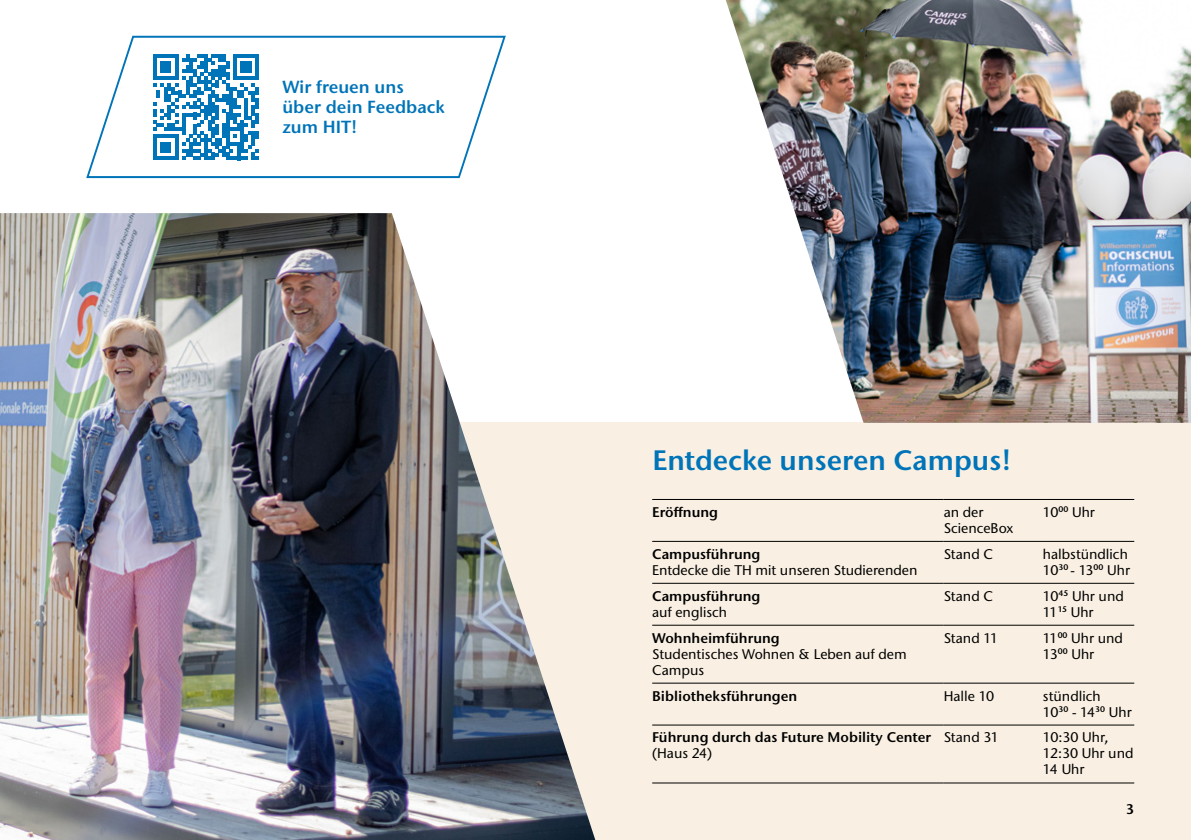
<style>
.page{position:relative;width:1191px;height:840px;background:#fff}
.page>*{position:absolute;margin:0;border:0;box-sizing:border-box;transform-origin:0 0}
.t1{font:600 28px "Stone Sans ITC Pro";color:#0074b8}
.Table_Cell{font:600 17.4px/20px "Stone Sans ITC Pro";color:#0074b8}
.Table_Cell-2{font:500 14px/16px "Stone Sans ITC Pro";color:#000}
.Table_Cell-3{font:600 14px/16px "Stone Sans ITC Pro";color:#000}
.s1{font-weight:500}
</style>
<div class="page">
<div style="left:420px;top:422px;width:771px;height:417px;background:#f9f0e3"></div>
<img style="left:0;top:213px;width:595px;height:626px">
<img style="left:726px;top:0;width:465px;height:422px">
<hr style="left:652px;top:540px;width:291px;height:1px;background:#000">
<hr style="left:943px;top:540px;width:100px;height:1px;background:#000">
<hr style="left:1043px;top:540px;width:91px;height:1px;background:#000">
<hr style="left:652px;top:582px;width:291px;height:1px;background:#000">
<hr style="left:943px;top:582px;width:100px;height:1px;background:#000">
<hr style="left:1043px;top:582px;width:91px;height:1px;background:#000">
<hr style="left:652px;top:624px;width:291px;height:1px;background:#000">
<hr style="left:943px;top:624px;width:100px;height:1px;background:#000">
<hr style="left:1043px;top:624px;width:91px;height:1px;background:#000">
<hr style="left:652px;top:682px;width:291px;height:1px;background:#000">
<hr style="left:943px;top:682px;width:100px;height:1px;background:#000">
<hr style="left:1043px;top:682px;width:91px;height:1px;background:#000">
<hr style="left:652px;top:724px;width:291px;height:1px;background:#000">
<hr style="left:943px;top:724px;width:100px;height:1px;background:#000">
<hr style="left:1043px;top:724px;width:91px;height:1px;background:#000">
<hr style="left:652px;top:782px;width:291px;height:1px;background:#000">
<hr style="left:943px;top:782px;width:100px;height:1px;background:#000">
<hr style="left:1043px;top:782px;width:91px;height:1px;background:#000">
<hr style="left:652px;top:499px;width:291px;height:1px;background:#000">
<hr style="left:943px;top:499px;width:100px;height:1px;background:#000">
<hr style="left:1043px;top:499px;width:91px;height:1px;background:#000">
<svg style="left:86px;top:35px;width:420px;height:144px"></svg>
<svg style="left:153px;top:54px;width:106px;height:106px"></svg>
<p class="Table_Cell" style="left:282px;top:77px;width:164px">Wir freuen uns über dein Feedback zum HIT!</p>
<p class="t1" style="left:652px;top:442px;width:360px">Entdecke unseren Campus!</p>
<p class="Table_Cell-3" style="left:652px;top:503px;width:67px">Eröffnung</p>
<p class="Table_Cell-2" style="left:943px;top:503px;width:71px">an der<br>ScienceBox</p>
<p class="Table_Cell-2" style="left:1043px;top:503px;width:53px">10<sup>00</sup> Uhr</p>
<p class="Table_Cell-3" style="left:652px;top:545px;width:110px">Campusführung</p>
<p class="Table_Cell-2" style="left:652px;top:561px;width:267px">Entdecke die TH mit unseren Studierenden</p>
<p class="Table_Cell-2" style="left:943px;top:545px;width:51px">Stand C</p>
<p class="Table_Cell-2" style="left:1043px;top:545px;width:89px">halbstündlich<br>10<sup>30</sup> - 13<sup>00</sup> Uhr</p>
<p class="Table_Cell-3" style="left:652px;top:587px;width:110px">Campusführung</p>
<p class="Table_Cell-2" style="left:652px;top:603px;width:76px">auf englisch</p>
<p class="Table_Cell-3" style="left:652px;top:629px;width:129px">Wohnheimführung</p>
<p class="Table_Cell-2" style="left:652px;top:645px;width:256px">Studentisches Wohnen &amp; Leben auf dem<br>Campus</p>
<p class="Table_Cell-2" style="left:943px;top:587px;width:51px">Stand C</p>
<p class="Table_Cell-2" style="left:1043px;top:587px;width:82px">10<sup>45</sup> Uhr und<br>11<sup>15</sup> Uhr</p>
<p class="Table_Cell-2" style="left:943px;top:629px;width:56px">Stand 11</p>
<p class="Table_Cell-2" style="left:1043px;top:629px;width:81px">11<sup>00</sup> Uhr und<br>13<sup>00</sup> Uhr</p>
<p class="Table_Cell-3" style="left:652px;top:687px;width:146px">Bibliotheksführungen</p>
<p class="Table_Cell-2" style="left:943px;top:687px;width:52px">Halle 10</p>
<p class="Table_Cell-2" style="left:1043px;top:687px;width:59px">stündlich</p>
<p class="Table_Cell-2" style="left:1043px;top:703px;width:90px">10<sup>30</sup> - 14<sup>30</sup> Uhr</p>
<p class="Table_Cell-3" style="left:652px;top:729px;width:280px">Führung durch das Future Mobility Center <span class="s1">(Haus 24)</span></p>
<p class="Table_Cell-2" style="left:943px;top:729px;width:56px">Stand 31</p>
<p class="Table_Cell-2" style="left:1043px;top:729px;width:92px">10:30 Uhr,<br>12:30 Uhr und<br>14 Uhr</p>
<p class="Table_Cell-3" style="left:1125px;top:800px;width:10px">3</p>
</div>
